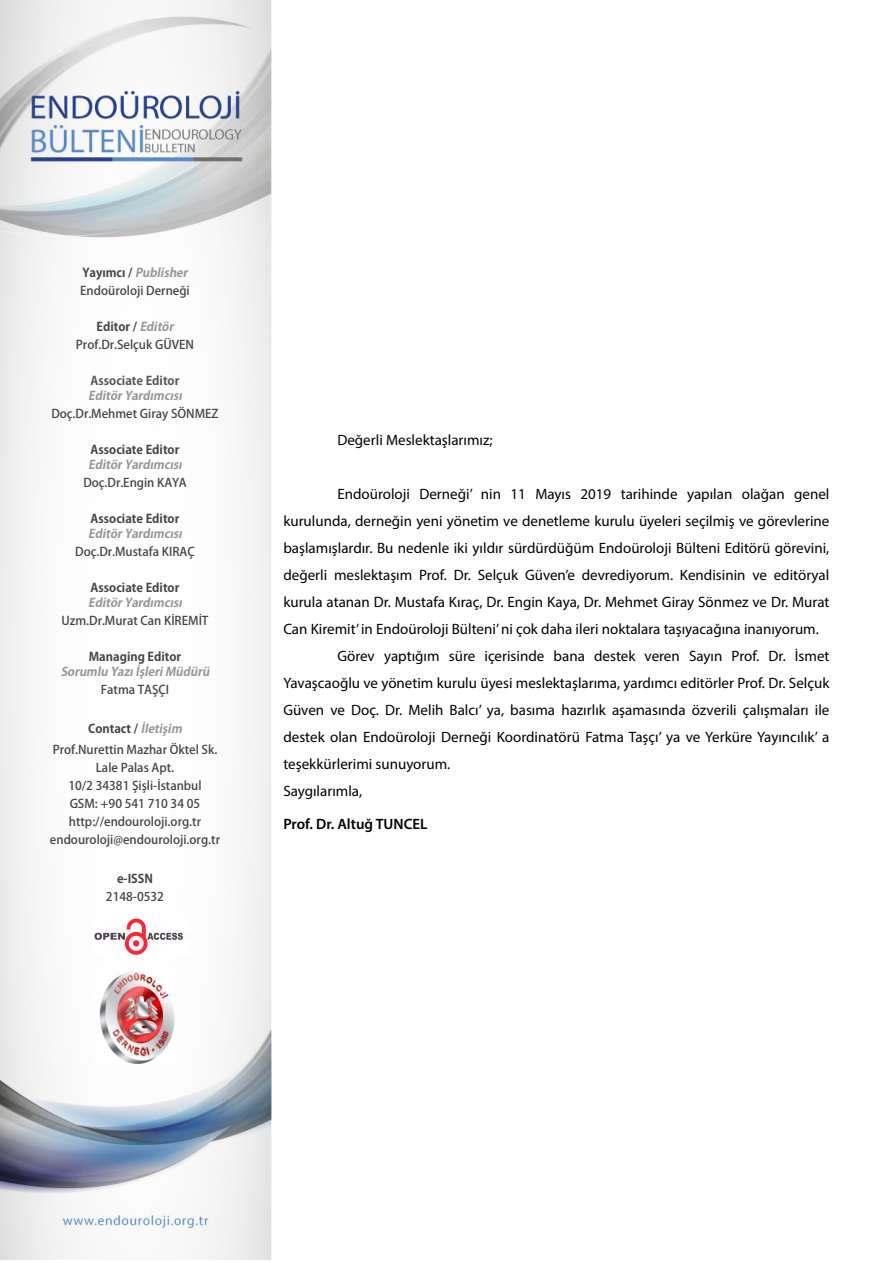
<style>
.page{position:relative;width:893px;height:1263px;background:#fff}
.page>*{position:absolute;margin:0;border:0;box-sizing:border-box;transform-origin:0 0}
.t1{font:15px/27px "Myriad Pro";color:#000;text-align:justify}
.t2{font:600 15px "Myriad Pro";color:#000}
.t3{font:500 12px "Koz Go Pr 6 N";color:#444445}
.t4{font:italic 700 12px "Koz Go Pr 6 N";color:#939598}
.t5{font:700 12px "Koz Go Pr 6 N";color:#444445}
.t6{font:700 12px "Koz Go Pr 6 N";color:#555757}
.s1{font-style:normal;color:#444445}
.s2{font-style:italic;color:#939598}
</style>
<div class="page">
<img style="left:0;top:0;width:271px;height:1260px">
<img style="left:93px;top:918px;width:96px;height:36px">
<p class="t4" style="left:82px;top:266px;width:110px"><span class="s1">Ya y ı m c ı /</span> Publisher</p>
<p class="t3" style="left:80px;top:284px;width:111px">Endoüroloji Derneği</p>
<p class="t5" style="left:97px;top:320px;width:82px">E d i t o r / <span class="s2">Editör</span></p>
<p class="t3" style="left:76px;top:338px;width:120px">Prof.Dr.Selçuk GÜVEN</p>
<p class="t6" style="left:91px;top:374px;width:90px">Associate Editor</p>
<p class="t4" style="left:88px;top:389px;width:99px">EditörYardımcısı</p>
<p class="t3" style="left:51px;top:407px;width:169px">Doç.Dr.Mehmet Giray SÖNMEZ</p>
<p class="t5" style="left:91px;top:443px;width:90px">Associate Editor</p>
<p class="t4" style="left:88px;top:458px;width:99px">EditörYardımcısı</p>
<p class="t3" style="left:83px;top:476px;width:105px">Doç.Dr.Engin KAYA</p>
<p class="t5" style="left:91px;top:512px;width:90px">Associate Editor</p>
<p class="t4" style="left:88px;top:527px;width:99px">EditörYardımcısı</p>
<p class="t3" style="left:75px;top:545px;width:121px">Doç.Dr.Mustafa KIRAÇ</p>
<p class="t5" style="left:91px;top:581px;width:90px">Associate Editor</p>
<p class="t4" style="left:88px;top:596px;width:99px">EditörYardımcısı</p>
<p class="t3" style="left:62px;top:614px;width:148px">Uzm.Dr.Murat Can KİREMİT</p>
<p class="t5" style="left:89px;top:650px;width:94px">Managing Editor</p>
<p class="t4" style="left:61px;top:665px;width:154px">Sorumlu YazıİşleriMüdürü</p>
<p class="t3" style="left:101px;top:683px;width:70px">Fatma TAŞÇI</p>
<p class="t5" style="left:88px;top:722px;width:99px">C o n t a ct / <span class="s2">İletişim</span></p>
<p class="t3" style="left:53px;top:743px;width:166px">Prof.Nurettin Mazhar Öktel Sk.</p>
<p class="t3" style="left:96px;top:761px;width:80px">Lale Palas Apt.</p>
<p class="t3" style="left:68px;top:779px;width:135px">10/2 34381 Şişli-İstanbul</p>
<p class="t3" style="left:70px;top:797px;width:132px">GSM: +90 541 710 34 05</p>
<p class="t3" style="left:69px;top:815px;width:134px">http://endouroloji.org.tr</p>
<p class="t3" style="left:50px;top:833px;width:172px">endouroloji@endouroloji.org.tr</p>
<p class="t5" style="left:117px;top:872px;width:37px">e-ISSN</p>
<p class="t3" style="left:106px;top:890px;width:60px">2148-0532</p>
<p class="t1" style="left:337px;top:426px;width:157px">Değerli Meslektaşlarımız;</p>
<p class="t1" style="left:283px;top:480px;width:548px;text-indent:54px">Endoüroloji Derneği’ nin 11 Mayıs 2019 tarihinde yapılan olağan genel kurulunda, derneğin yeni yönetim ve denetleme kurulu üyeleri seçilmiş ve görevlerine başlamışlardır. Bu nedenle iki yıldır sürdürdüğüm Endoüroloji Bülteni Editörü görevini, değerli meslektaşım Prof. Dr. Selçuk Güven’e devrediyorum. Kendisinin ve editöryal kurula atanan Dr. Mustafa Kıraç, Dr. Engin Kaya, Dr. Mehmet Giray Sönmez ve Dr. Murat Can Kiremit’ in Endoüroloji Bülteni’ ni çok daha ileri noktalara taşıyacağına inanıyorum.</p>
<p class="t1" style="left:283px;top:642px;width:548px;text-indent:54px">Görev yaptığım süre içerisinde bana destek veren Sayın Prof. Dr. İsmet Yavaşcaoğlu ve yönetim kurulu üyesi meslektaşlarıma, yardımcı editörler Prof. Dr. Selçuk Güven ve Doç. Dr. Melih Balcı’ ya, basıma hazırlık aşamasında özverili çalışmaları ile destek olan Endoüroloji Derneği Koordinatörü Fatma Taşçı’ ya ve Yerküre Yayıncılık’ a teşekkürlerimi sunuyorum.</p>
<p class="t1" style="left:283px;top:777px;width:80px">Saygılarımla,</p>
<p class="t2" style="left:283px;top:814px;width:146px">Prof. Dr. Altuğ TUNCEL</p>
</div>
